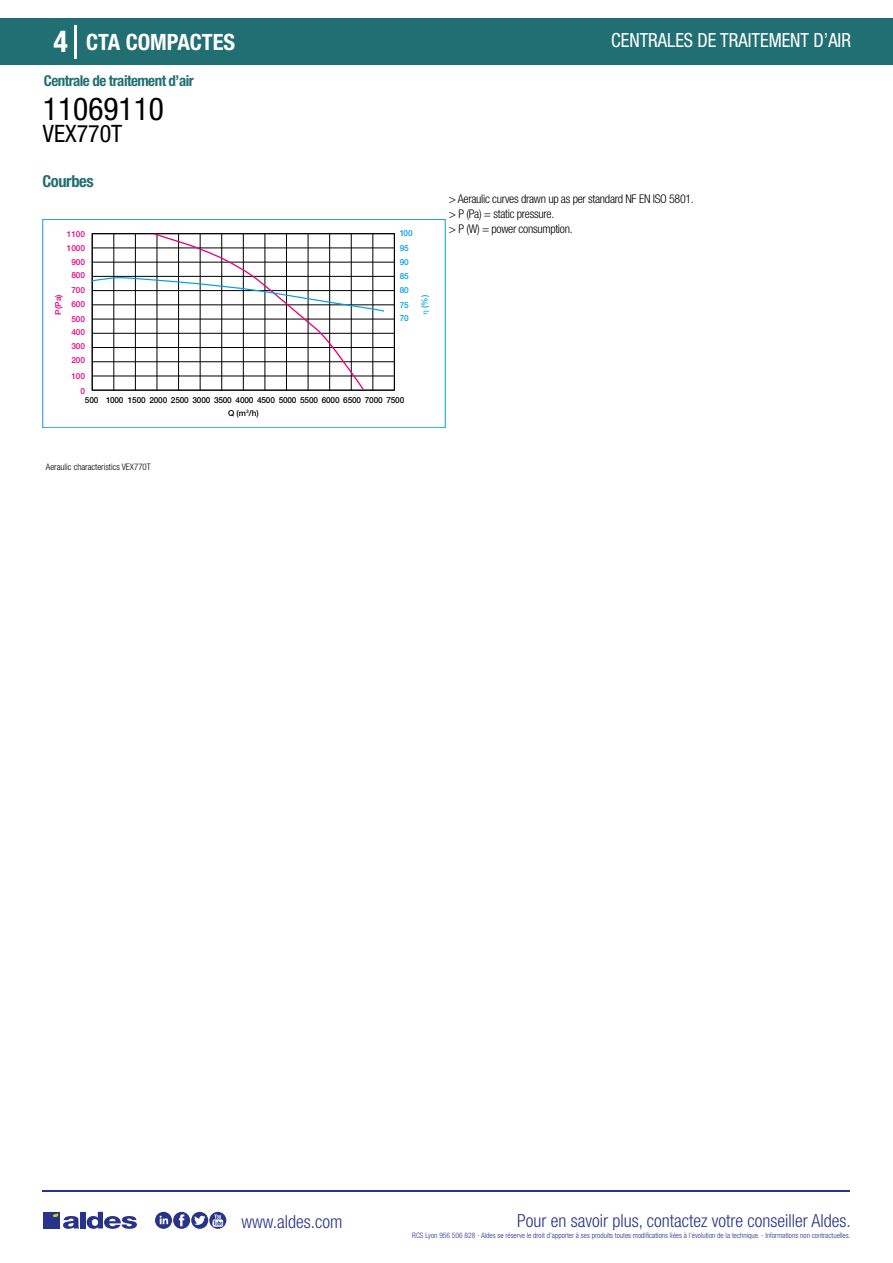
<style>
.page{position:relative;width:893px;height:1263px;background:#fff}
.page>*{position:absolute;margin:0;border:0;box-sizing:border-box;transform-origin:0 0}
.t1{font:condensed 31.5px "Helvetica Neue LT Std";color:#000}
.t2{font:700 condensed 30px "Helvetica Neue LT Std";color:#fff}
.t3{font:condensed 24px "Helvetica Neue LT Std";color:#000}
.t4{font:700 condensed 22.5px "Helvetica Neue LT Std";color:#fff}
.t5{font:condensed 19.5px "Helvetica Neue LT Std";color:#fff;scale:.95 1}
.t6{font:300 condensed 18px "Helvetica Neue";color:#28348b}
.t7{font:700 condensed 16.5px "Helvetica Neue LT Std";letter-spacing:-.025em;color:#226f73}
.t8{font:700 condensed 15px "Helvetica Neue LT Std";letter-spacing:-.035em;color:#226f73}
.t9{font:300 condensed 12px/15px "Helvetica Neue LT Std";letter-spacing:-.025em;color:#000}
.t10{font:300 condensed 9px "Helvetica Neue";color:#000}
.t11{font:500 8.25px "Helvetica Neue";letter-spacing:-.02em;color:#000}
.t12{font:500 8.25px/14.9px "Helvetica Neue";color:#e6007d;text-align:right}
.t13{font:500 8.25px "Helvetica Neue";color:#009fe3}
.t14{font:300 condensed 7.5px "Helvetica Neue";color:#28348b}
</style>
<div class="page">
<div style="left:0;top:18px;width:893px;height:46px;background:#226f73"></div>
<hr style="left:74px;top:25px;width:2px;height:33px;background:#fff">
<hr style="left:43px;top:1190px;width:807px;height:1px;background:#28348b">
<svg style="left:155px;top:1212px;width:71px;height:17px"></svg>
<div style="left:43px;top:1212px;width:17px;height:16px;background:#28348b"></div>
<div style="left:80px;top:1212px;width:6px;height:16px;background:#28348b"></div>
<svg style="left:87px;top:1212px;width:50px;height:17px"></svg>
<svg style="left:53px;top:1213px;width:26px;height:16px"></svg>
<hr style="left:92px;top:376px;width:302px;height:1px;background:#000">
<hr style="left:92px;top:361px;width:302px;height:1px;background:#000">
<hr style="left:92px;top:347px;width:302px;height:1px;background:#000">
<hr style="left:92px;top:333px;width:302px;height:1px;background:#000">
<hr style="left:92px;top:319px;width:302px;height:1px;background:#000">
<hr style="left:92px;top:305px;width:302px;height:1px;background:#000">
<hr style="left:92px;top:290px;width:302px;height:1px;background:#000">
<hr style="left:92px;top:276px;width:302px;height:1px;background:#000">
<hr style="left:92px;top:262px;width:302px;height:1px;background:#000">
<hr style="left:92px;top:248px;width:302px;height:1px;background:#000">
<svg style="left:91px;top:233px;width:294px;height:158px"></svg>
<div style="left:43px;top:219px;width:402px;height:209px;border:1px solid #009fe3"></div>
<h2 class="t2" style="left:54px;top:24px;width:16px">4</h2>
<h3 class="t4" style="left:86px;top:28px;width:151px">CTA COMPACTES</h3>
<h3 class="t5" style="left:611px;top:29px;width:254px">CENTRALES DE TRAITEMENT D’AIR</h3>
<h3 class="t8" style="left:44px;top:71px;width:151px">Centrale de traitement d’air</h3>
<h1 class="t1" style="left:43px;top:91px;width:122px">11069110</h1>
<h3 class="t3" style="left:43px;top:120px;width:81px">VEX770T</h3>
<h3 class="t7" style="left:43px;top:171px;width:53px">Courbes</h3>
<p class="t12" style="left:67px;top:226px;width:20px">1100</p>
<p class="t12" style="left:71px;top:254px;width:15px">900</p>
<p class="t12" style="left:67px;top:241px;width:20px">1000</p>
<p class="t13" style="left:400px;top:228px;width:14px">100</p>
<p class="t13" style="left:400px;top:257px;width:11px">90</p>
<p class="t13" style="left:400px;top:243px;width:11px">95</p>
<p class="t12" style="left:71px;top:268px;width:15px">800</p>
<p class="t12" style="left:71px;top:311px;width:15px">500</p>
<p class="t13" style="left:400px;top:271px;width:11px">85</p>
<p class="t13" style="left:400px;top:313px;width:11px">70</p>
<p class="t12" style="left:71px;top:282px;width:15px">700</p>
<p class="t13" style="left:400px;top:285px;width:11px">80</p>
<p class="t12" style="left:51px;top:315px;width:22px;rotate:-90deg">P(Pa)</p>
<p class="t13" style="left:419px;top:308px;width:14px;rotate:-90deg">(%)</p>
<p class="t12" style="left:71px;top:297px;width:15px">600</p>
<p class="t13" style="left:400px;top:300px;width:11px">75</p>
<p class="t12" style="left:71px;top:325px;width:15px">400</p>
<p class="t12" style="left:71px;top:339px;width:15px">300</p>
<p class="t12" style="left:71px;top:353px;width:15px">200</p>
<p class="t12" style="left:71px;top:369px;width:15px">100<br>0</p>
<p class="t11" style="left:85px;top:395px;width:321px">500 1000 1500 2000 2500 3000 3500 4000 4500 5000 5500 6000 6500 7000 7500</p>
<p class="t10" style="left:46px;top:461px;width:107px">Aeraulic characteristics VEX770T</p>
<p class="t11" style="left:228px;top:408px;width:32px">Q (m<sup>3</sup>/h)</p>
<h3 class="t9" style="left:449px;top:192px;width:246px">&gt; Aeraulic curves drawn up as per standard NF EN ISO 5801. &gt; P (Pa) = static pressure.<br>&gt; P (W) = power consumption.</h3>
<h3 class="t6" style="left:241px;top:1211px;width:102px">www.aldes.com</h3>
<h3 class="t6" style="left:517px;top:1211px;width:335px">Pour en savoir plus, contactez votre conseiller Aldes.</h3>
<p class="t14" style="left:412px;top:1230px;width:440px">RCS Lyon 956 506 828 - Aldes se réserve le droit d’apporter à ses produits toutes modifications liées à l’évolution de la technique. - Informations non contractuelles.</p>
</div>
